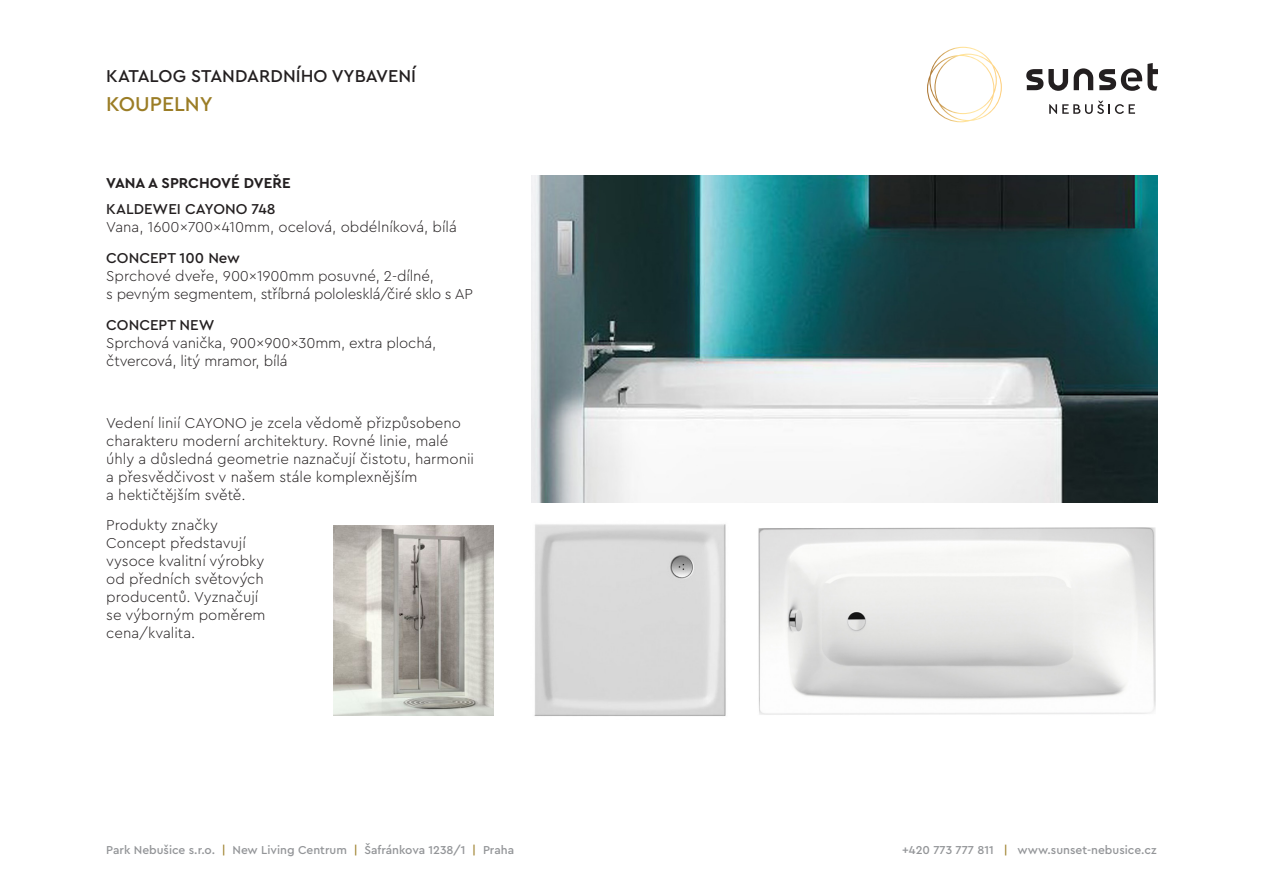
<style>
.page{position:relative;width:1263px;height:893px;background:#fff}
.page>*{position:absolute;margin:0;border:0;box-sizing:border-box;transform-origin:0 0}
.nadpis{font:500 21px "Cera Pro";color:#9b7d26}
.t1{font:500 18px "Cera Pro";color:#231f20}
.text{font:300 15px/18px "Cera Pro";color:#231f20}
.text-2{font:300 15px/18px "Cera Pro";letter-spacing:-.02em;color:#231f20}
.podnadpis{font:700 15px "Cera Pro";color:#231f20}
.t2{font:500 12px "Cera Pro";color:#939598}
.s1{font-weight:500}
.s2{color:#9b7d26}
</style>
<div class="page">
<svg style="left:927px;top:47px;width:75px;height:75px"></svg>
<svg style="left:1074px;top:68px;width:19px;height:22px"></svg>
<svg style="left:1026px;top:69px;width:42px;height:22px"></svg>
<svg style="left:1099px;top:63px;width:59px;height:28px"></svg>
<svg style="left:1049px;top:101px;width:86px;height:13px"></svg>
<img style="left:534px;top:524px;width:192px;height:192px">
<img style="left:758px;top:527px;width:398px;height:188px">
<img style="left:531px;top:176px;width:626px;height:326px">
<img style="left:334px;top:525px;width:160px;height:190px">
<p class="t1" style="left:106px;top:64px;width:311px">KATALOG STANDARDNÍHO VYBAVENÍ</p>
<p class="nadpis" style="left:106px;top:90px;width:108px">KOUPELNY</p>
<p class="podnadpis" style="left:106px;top:173px;width:186px">VANA A SPRCHOVÉ DVEŘE</p>
<p class="text" style="left:106px;top:200px;width:352px"><span class="s1">KALDEWEI CAYONO 748<br></span>Vana, 1600x700x410mm, ocelová, obdélníková, bílá</p>
<p class="text-2" style="left:106px;top:249px;width:368px"><span class="s1">CONCEPT 100 New<br></span>Sprchové dveře, 900x1900mm posuvné, 2-dílné,<br>s pevným segmentem, stříbrná pololesklá/čiré sklo s AP</p>
<p class="text" style="left:106px;top:315px;width:332px"><span class="s1">CONCEPT NEW<br></span>Sprchová vanička, 900x900x30mm, extra plochá, čtvercová, litý mramor, bílá</p>
<p class="text" style="left:106px;top:413px;width:369px">Vedení linií CAYONO je zcela vědomě přizpůsobeno charakteru moderní architektury. Rovné linie, malé úhly a důsledná geometrie naznačují čistotu, harmonii a přesvědčivost v našem stále komplexnějším<br>a hektičtějším světě.</p>
<p class="text" style="left:106px;top:516px;width:161px">Produkty značky<br>Concept představují vysoce kvalitní výrobky od předních světových producentů. Vyznačují se výborným poměrem cena/kvalita.</p>
<p class="t2" style="left:106px;top:842px;width:409px">Park Nebušice s.r.o. <span class="s2">|</span> New Living Centrum <span class="s2">|</span> Šafránkova 1238/1 <span class="s2">|</span> Praha</p>
<p class="t2" style="left:902px;top:842px;width:256px">+420 773 777 811 <span class="s2">|</span> www.sunset-nebusice.cz</p>
</div>
